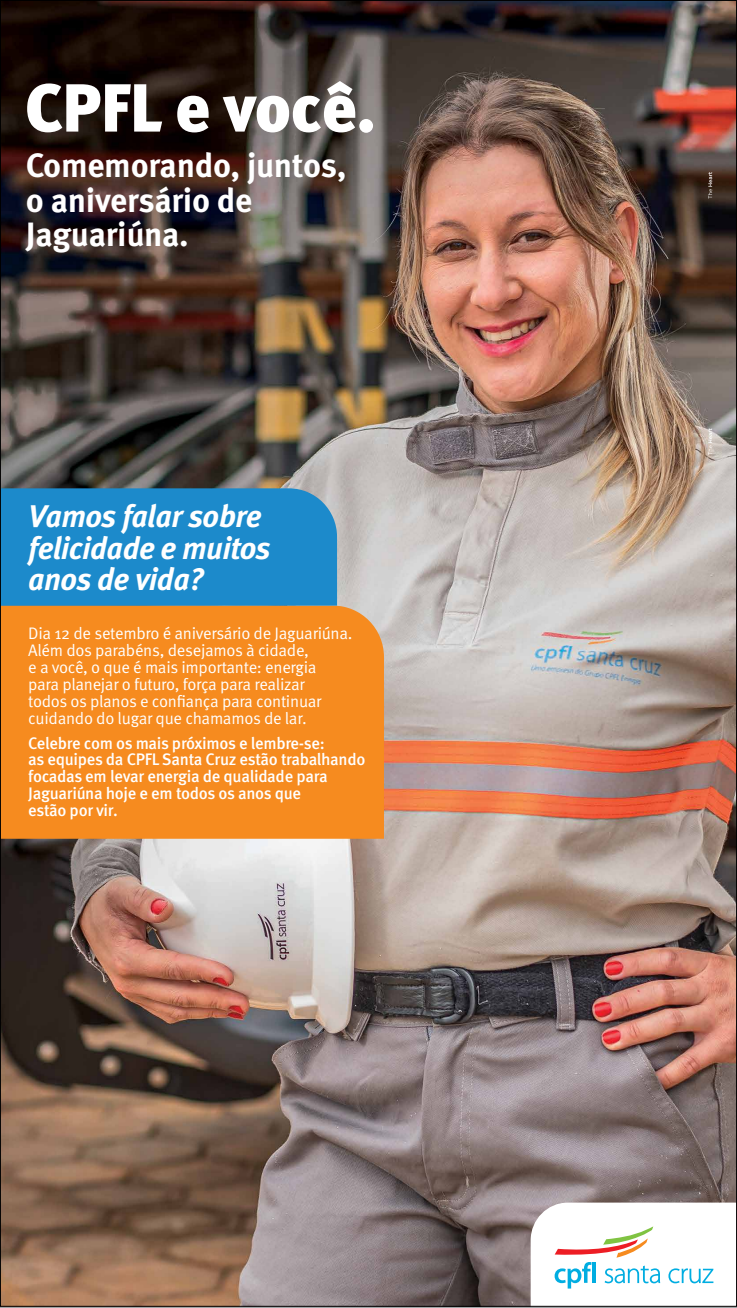
<style>
.page{position:relative;width:737px;height:1308px;background:#fff}
.page>*{position:absolute;margin:0;border:0;box-sizing:border-box;transform-origin:0 0}
.t1{font:900 67.81px "Meta Pro";letter-spacing:-.01em;color:#fff}
.t2{font:700 33.69px/34.1px "Meta Pro";letter-spacing:-.01em;color:#fff}
.t3{font:italic 700 31.24px/31.3px "Meta Pro";letter-spacing:-.02em;color:#fff}
.t4{font:16.71px/16.9px "Meta Pro Norm";letter-spacing:-.02em;color:#fff}
.t5{font:500 16.71px/16.9px "Meta Pro";letter-spacing:-.02em;color:#fff}
</style>
<div class="page">
<svg style="left:0;top:1306px;width:737px;height:1px"></svg>
<img style="left:2px;top:2px;width:733px;height:1302px">
<svg style="left:708px;top:428px;width:4px;height:27px"></svg>
<svg style="left:530px;top:1202px;width:205px;height:102px"></svg>
<svg style="left:708px;top:172px;width:4px;height:26px"></svg>
<div style="left:2px;top:605px;width:382px;height:233px;background:#f68b1f"></div>
<div style="left:2px;top:488px;width:335px;height:117px;background:#1c8acb"></div>
<h1 class="t1" style="left:25px;top:65px;width:353px">CPFL e você.</h1>
<h2 class="t2" style="left:26px;top:150px;width:322px">Comemorando, juntos, o aniversário de<br>Jaguariúna.</h2>
<h3 class="t3" style="left:28px;top:499px;width:244px">Vamos falar sobre felicidade e muitos anos de vida?</h3>
<p class="t4" style="left:28px;top:623px;width:326px">Dia 12 de setembro é aniversário de Jaguariúna.<br>Além dos parabéns, desejamos à cidade,<br>e a você, o que é mais importante: energia<br>para planejar o futuro, força para realizar<br>todos os planos e confiança para continuar cuidando do lugar que chamamos de lar.</p>
<p class="t5" style="left:28px;top:733px;width:338px">Celebre com os mais próximos e lembre-se:<br>as equipes da CPFL Santa Cruz estão trabalhando focadas em levar energia de qualidade para Jaguariúna hoje e em todos os anos que<br>estão por vir.</p>
</div>
